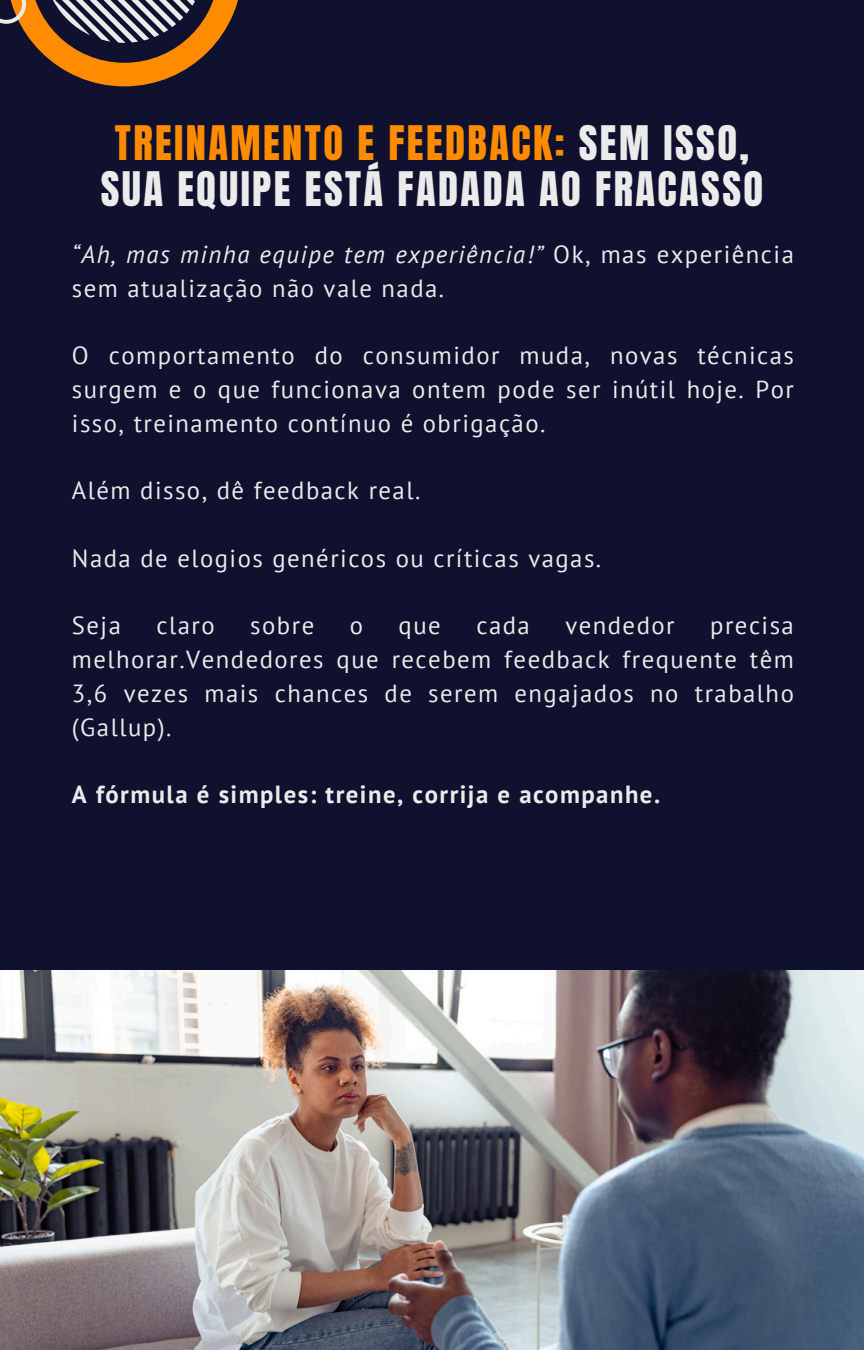
<style>
.page{position:relative;width:864px;height:1350px;background:#10102f}
.page>*{position:absolute;margin:0;border:0;box-sizing:border-box;transform-origin:0 0}
.t1{font:40.5px/45.4px "Anton";letter-spacing:.06em;color:#ebebeb;text-align:center}
.t2{font:24.75px/33.8px "PT Sans";letter-spacing:.06em;color:#ebebeb;text-align:justify}
.t3{font:700 24.75px "PT Sans";letter-spacing:.06em;color:#ebebeb}
.s1{color:#ff8c00}
.s2{font-style:italic}
</style>
<div class="page">
<svg style="left:0;top:0;width:238px;height:86px"></svg>
<img style="left:0;top:970px;width:864px;height:380px">
<p class="t1" style="left:101px;top:121px;width:664px"><span class="s1">TREINAMENTO E FEEDBACK:</span> SEM ISSO,<br>SUA EQUIPE ESTÁ FADADA AO FRACASSO</p>
<p class="t2" style="left:72px;top:237px;width:724px"><span class="s2">“Ah, mas minha equipe tem experiência!”</span> Ok, mas experiência sem atualização não vale nada.</p>
<p class="t2" style="left:72px;top:338px;width:724px">O comportamento do consumidor muda, novas técnicas surgem e o que funcionava ontem pode ser inútil hoje. Por isso, treinamento contínuo é obrigação.</p>
<p class="t2" style="left:72px;top:473px;width:350px">Além disso, dê feedback real.</p>
<h1 class="t2" style="left:72px;top:541px;width:531px">Nada de elogios genéricos ou críticas vagas.</h1>
<p class="t2" style="left:72px;top:608px;width:51px">Seja</p>
<p class="t2" style="left:157px;top:608px;width:60px">claro</p>
<p class="t2" style="left:250px;top:608px;width:65px">sobre</p>
<p class="t2" style="left:350px;top:608px;width:15px">o</p>
<p class="t2" style="left:399px;top:608px;width:44px">que</p>
<p class="t2" style="left:476px;top:608px;width:55px">cada</p>
<p class="t2" style="left:565px;top:608px;width:111px">vendedor</p>
<p class="t2" style="left:72px;top:608px;width:724px;text-indent:638px">precisa melhorar.Vendedores que recebem feedback frequente têm 3,6 vezes mais chances de serem engajados no trabalho (Gallup).</p>
<p class="t3" style="left:72px;top:778px;width:590px">A fórmula é simples: treine, corrija e acompanhe.</p>
</div>
